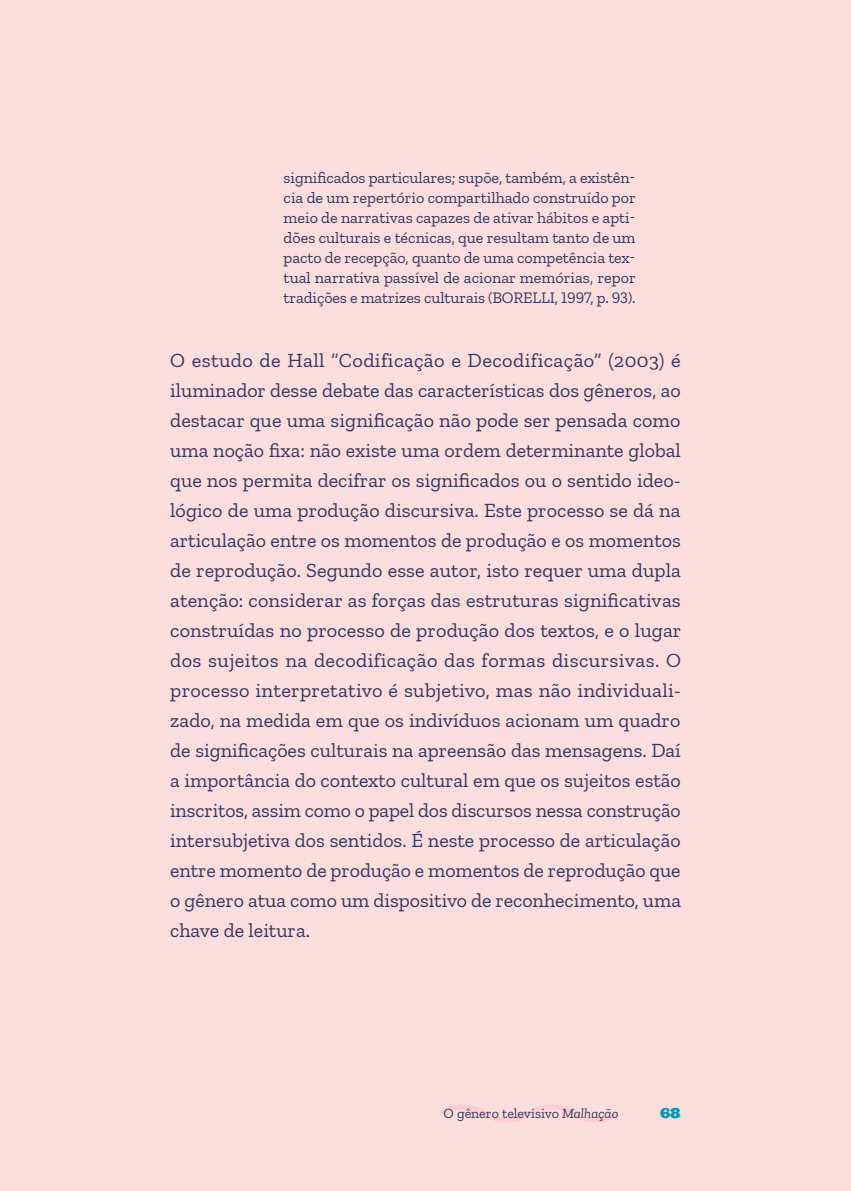
<style>
.page{position:relative;width:851px;height:1191px;background:#fff}
.page>*{position:absolute;margin:0;border:0;box-sizing:border-box;transform-origin:0 0}
.t1{font:20px/30px "Zilla Slab";color:#38385e;text-align:justify}
.t2{font:16px/20px "Zilla Slab";letter-spacing:-.005em;color:#38385e;text-align:justify}
.t3{font:14px "Zilla Slab";color:#38385e}
.t4{font:14px "Ultra";color:#039eb3}
.s1{font-style:italic}
</style>
<div class="page">
<div style="left:0;top:0;width:850px;height:1191px;background:#fadedd"></div>
<svg style="left:439px;top:1105px;width:181px;height:17px"></svg>
<p class="t2" style="left:283px;top:167px;width:354px">significados particulares; supõe, também, a existên&shy;cia de um repertório compartilhado construído por meio de narrativas capazes de ativar hábitos e apti&shy;dões culturais e técnicas, que resultam tanto de um pacto de recepção, quanto de uma competência tex&shy;tual narrativa passível de acionar memórias, repor tradições e matrizes culturais (BORELLI, 1997, p. 93).</p>
<p class="t1" style="left:170px;top:346px;width:512px">O estudo de Hall “Codificação e Decodificação” (2003) é iluminador desse debate das características dos gêneros, ao destacar que uma significação não pode ser pensada como uma noção fixa: não existe uma ordem determinante global que nos permita decifrar os significados ou o sentido ideo&shy;lógico de uma produção discursiva. Este processo se dá na articulação entre os momentos de produção e os momentos de reprodução. Segundo esse autor, isto requer uma dupla atenção: considerar as forças das estruturas significativas construídas no processo de produção dos textos, e o lugar dos sujeitos na decodificação das formas discursivas. O processo interpretativo é subjetivo, mas não individuali&shy;zado, na medida em que os indivíduos acionam um quadro de significações culturais na apreensão das mensagens. Daí a importância do contexto cultural em que os sujeitos estão inscritos, assim como o papel dos discursos nessa construção intersubjetiva dos sentidos. É neste processo de articulação entre momento de produção e momentos de reprodução que o gênero atua como um dispositivo de reconhecimento, uma chave de leitura.</p>
<p class="t3" style="left:443px;top:1105px;width:176px">O gênero televisivo <span class="s1">Malhação</span></p>
<p class="t4" style="left:660px;top:1103px;width:22px">68</p>
</div>
